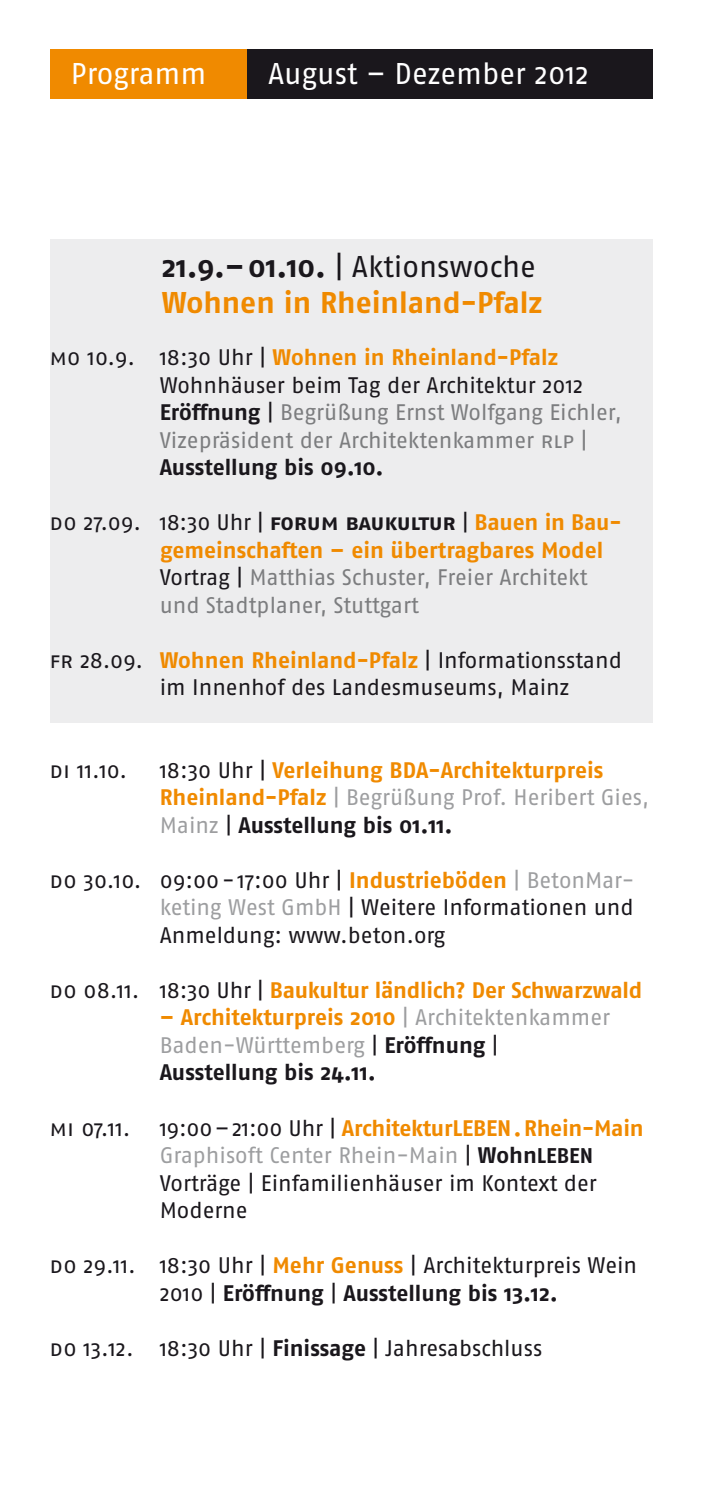
<style>
.page{position:relative;width:702px;height:1489px;background:#fff}
.page>*{position:absolute;margin:0;border:0;box-sizing:border-box;transform-origin:0 0}
.t1{font:700 30px/36px "Fago No";color:#f08a00}
.t2{font:30px "Fago No";letter-spacing:-.005em;color:#fff}
.t3{font:22.5px/27.5px "Fago No";color:#1a171c}
.t4{font:22.5px/27.5px "Fago No";letter-spacing:-.005em;color:#7c7d7f}
.t5{font:700 22.5px/27.5px "Fago No";letter-spacing:-.01em;color:#f08a00}
.t6{font:22.5px/27.5px "Fago No";letter-spacing:-.005em;color:#9d9ea0}
.s1{color:#1a171c}
.s2{font-weight:400;color:#1a171c}
.s3{font-family:"Fago No Regular Caps";color:#1a171c}
.s4{font-weight:700;color:#f08a00}
.s5{font-weight:700;color:#1a171c}
.s6{font-family:"Fago No Regular Caps"}
.s7{font-family:"Fago No Bold Caps";color:#1a171c}
.s8{font-weight:400;color:#9d9ea0}
.s9{color:#9d9ea0}
.s10{font-family:"Fago No Regular Caps";font-weight:400;color:#1a171c}
.s11{font-weight:700}
.s12{font-weight:700;font-size:21.25px}
</style>
<div class="page">
<div style="left:50px;top:239px;width:602px;height:483px;background:#ededee"></div>
<div style="left:50px;top:50px;width:199px;height:49px;background:#f08a00"></div>
<div style="left:247px;top:50px;width:405px;height:49px;background:#1a171c"></div>
<h1 class="t2" style="left:71px;top:57px;width:137px">Programm</h1>
<h1 class="t2" style="left:268px;top:57px;width:322px">August – Dezember 2012</h1>
<h1 class="t1" style="left:162px;top:248px;width:382px"><span class="s1">21.9.–01.10.</span> <span class="s2">| Aktionswoche<br></span>Wohnen in Rheinland-Pfalz</h1>
<p class="t4" style="left:160px;top:343px;width:463px;text-indent:-110px"><span class="s3">mo</span> <span class="s1">10.9. 18:30 Uhr |</span> <span class="s4">Wohnen in Rheinland-Pfalz </span><span class="s1">Wohnhäuser beim Tag der Architektur 2012<br></span><span class="s5">Eröffnung</span> <span class="s1">|</span> Begrüßung Ernst Wolfgang Eichler, Vizepräsident der Architektenkammer <span class="s6">rlp</span> | <span class="s5">Ausstellung bis 09.10.</span></p>
<p class="t4" style="left:160px;top:508px;width:460px;text-indent:-110px"><span class="s3">do</span> <span class="s1">27.09. 18:30 Uhr |</span> <span class="s7">forum baukultur</span> <span class="s1">|</span> <span class="s4">Bauen in Bau&shy;gemeinschaften – ein übertragbares Model </span><span class="s1">Vortrag |</span> Matthias Schuster, Freier Architekt und Stadtplaner, Stuttgart</p>
<p class="t3" style="left:160px;top:646px;width:463px;text-indent:-110px"><span class="s6">fr</span> 28.09. <span class="s4">Wohnen Rheinland-Pfalz</span> | Informationsstand im Innenhof des Landesmuseums, Mainz</p>
<p class="t3" style="left:50px;top:756px;width:79px"><span class="s6">di</span> 11.10.</p>
<p class="t5" style="left:160px;top:756px;width:491px"><span class="s2">18:30 Uhr |</span> Verleihung BDA-Architekturpreis<br>Rheinland-Pfalz <span class="s8">| Begrüßung Prof. Heribert Gies,<br>Mainz</span> <span class="s2">|</span> <span class="s1">Ausstellung bis 01.11.</span></p>
<p class="t3" style="left:160px;top:866px;width:476px;text-align:justify;text-indent:-110px"><span class="s6">do</span> 30.10. 09:00-17:00 Uhr | <span class="s4">Industrieböden</span> <span class="s9">| BetonMar&shy;keting West GmbH</span> | Weitere Informationen und Anmeldung: www.beton.org</p>
<p class="t5" style="left:50px;top:975px;width:594px"><span class="s10">do</span> <span class="s2">08.11. 18:30 Uhr |</span> Baukultur ländlich? Der Schwarzwald</p>
<p class="t6" style="left:160px;top:1003px;width:452px"><span class="s4">– Architekturpreis 2010</span> | Architektenkammer<br>Baden-Württemberg <span class="s1">|</span> <span class="s5">Eröffnung</span> <span class="s1">|<br></span><span class="s5">Ausstellung bis 24.11.</span></p>
<p class="t3" style="left:50px;top:1113px;width:82px"><span class="s6">mi</span> 07.11.</p>
<p class="t3" style="left:160px;top:1113px;width:485px">19:00–21:00 Uhr | <span class="s4">ArchitekturLEBEN.Rhein-Main </span><span class="s9">Graphisoft Center Rhein-Main</span> | <span class="s11">Wohn</span><span class="s12">LEBEN </span>Vorträge | Einfamilienhäuser im Kontext der Moderne</p>
<p class="t3" style="left:160px;top:1251px;width:479px;text-indent:-110px"><span class="s6">do</span> 29.11. 18:30 Uhr | <span class="s4">Mehr Genuss</span> | Architekturpreis Wein<br>2010 | <span class="s11">Eröffnung</span> | <span class="s11">Ausstellung bis 13.12.</span></p>
<p class="t3" style="left:50px;top:1333px;width:494px"><span class="s6">do</span> 13.12. 18:30 Uhr | <span class="s11">Finissage</span> | Jahresabschluss</p>
</div>
